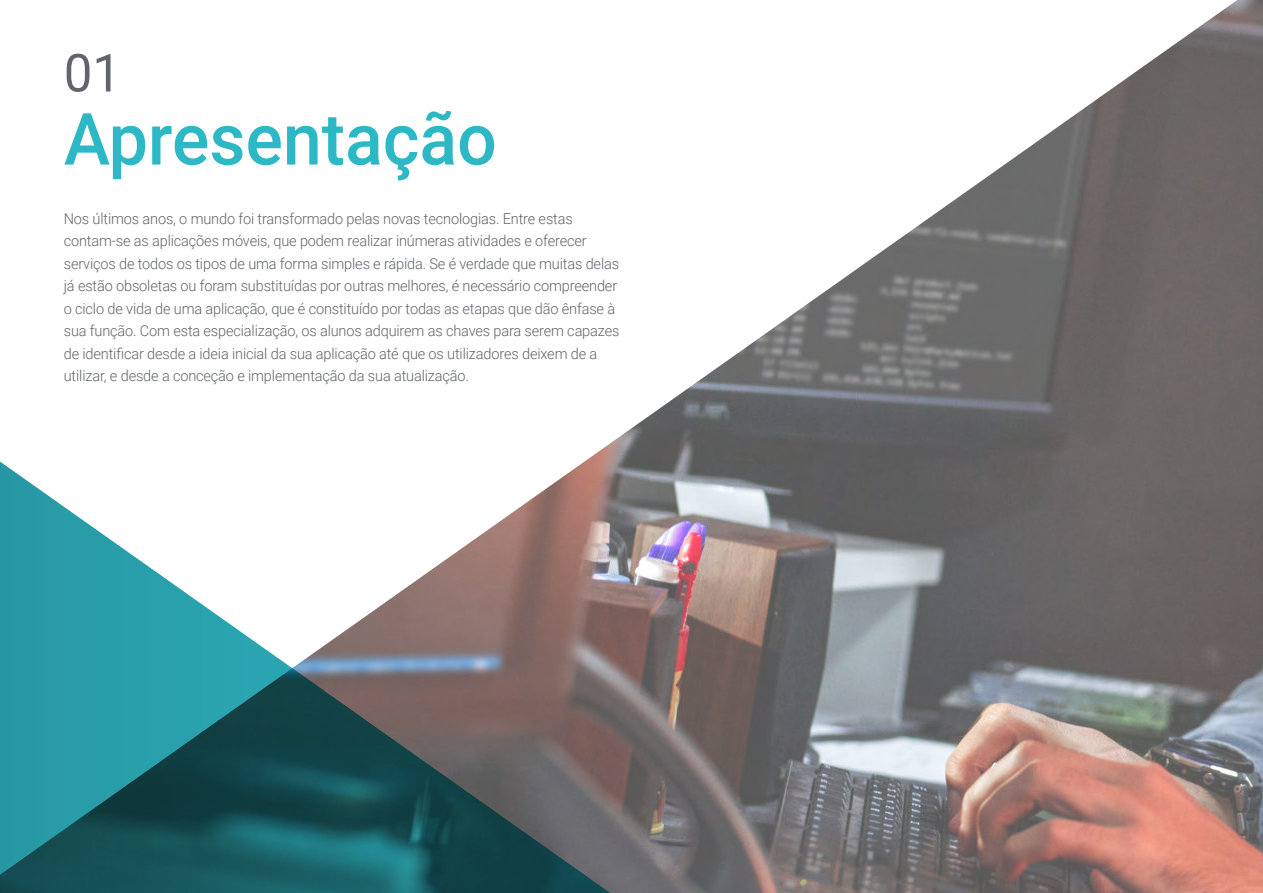
<style>
.page{position:relative;width:1263px;height:893px;background:#fff}
.page>*{position:absolute;margin:0;border:0;box-sizing:border-box;transform-origin:0 0}
.t1{font:500 72px "Roboto";color:#2db8c5}
.t2{font:52.5px "Roboto";color:#61646a}
.t3{font:300 15px/22.5px "Roboto";letter-spacing:-.01em;color:#61646a}
</style>
<div class="page">
<img style="left:606px;top:0;width:657px;height:893px">
<svg style="left:0;top:446px;width:640px;height:447px"></svg>
<h2 class="t2" style="left:64px;top:36px;width:59px">01</h2>
<h1 class="t1" style="left:64px;top:89px;width:435px">Apresentação</h1>
<p class="t3" style="left:64px;top:207px;width:557px">Nos últimos anos, o mundo foi transformado pelas novas tecnologias. Entre estas contam-se as aplicações móveis, que podem realizar inúmeras atividades e oferecer serviços de todos os tipos de uma forma simples e rápida. Se é verdade que muitas delas já estão obsoletas ou foram substituídas por outras melhores, é necessário compreender o ciclo de vida de uma aplicação, que é constituído por todas as etapas que dão ênfase à sua função. Com esta especialização, os alunos adquirem as chaves para serem capazes de identificar desde a ideia inicial da sua aplicação até que os utilizadores deixem de a utilizar, e desde a conceção e implementação da sua atualização.</p>
</div>
